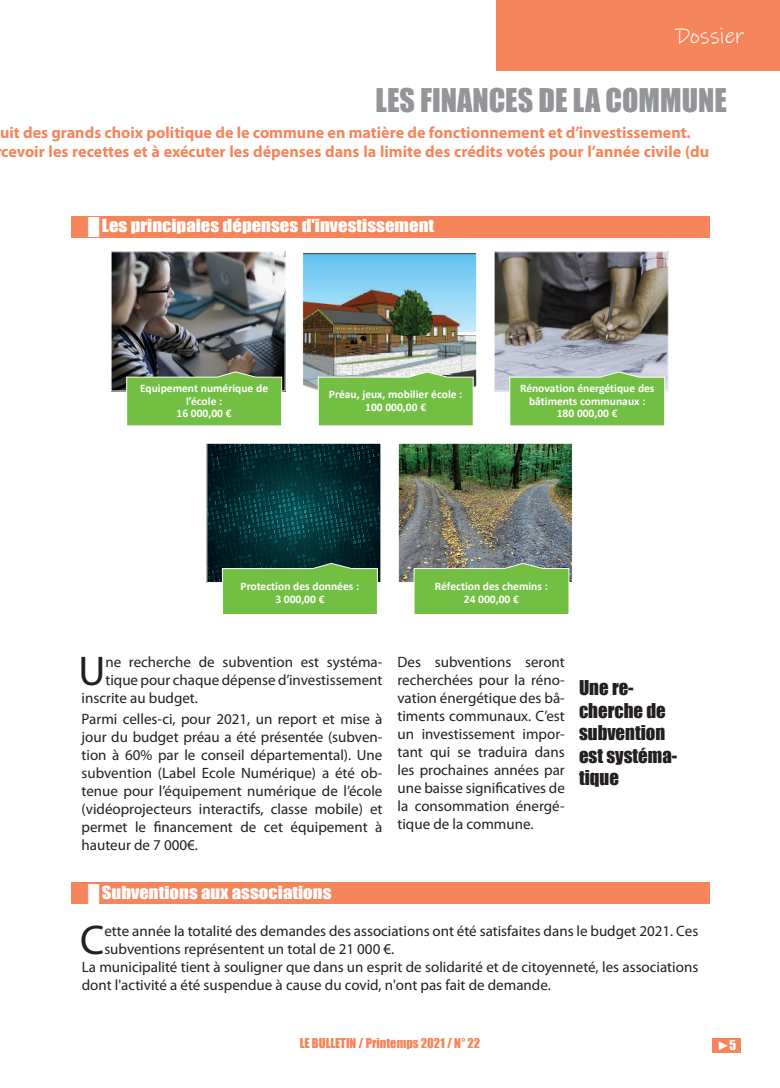
<style>
.page{position:relative;width:780px;height:1088px;background:#fff}
.page>*{position:absolute;margin:0;border:0;box-sizing:border-box;transform-origin:0 0}
.t1{font:41.75px "Myriad Pro";color:#231f20}
.t2{font:30px "Impact";color:#939598}
.t3{font:22.5px "Ink Free";color:#fff}
.t4{font:18.75px/22.5px "Impact";color:#231f20}
.t5{font:16.5px "Impact";color:#fff;scale:.91 1}
.t6{font:700 16.25px/19.5px "Myriad Pro";color:#f5855a}
.t7{font:15px/18px "Myriad Pro";color:#231f20;text-align:justify}
.t8{font:12.5px "Impact";color:#f5855a}
.t9{font:12.5px "Impact";color:#fff}
.t10{font:700 11.5px/12.8px "Calibri";letter-spacing:-.005em;color:#fff;text-align:center}
</style>
<div class="page">
<div style="left:712px;top:1038px;width:29px;height:14px;background:#f5855a"></div>
<div style="left:496px;top:0;width:284px;height:71px;background:#f5855a"></div>
<div style="left:71px;top:216px;width:638px;height:21px;background:#f5855a"></div>
<img style="left:113px;top:253px;width:170px;height:136px">
<div style="left:111px;top:251px;width:174px;height:140px;border:1px solid #fff"></div>
<svg style="left:126px;top:371px;width:156px;height:55px;background:#74b74d"></svg>
<img style="left:304px;top:253px;width:171px;height:136px">
<div style="left:302px;top:251px;width:175px;height:140px;border:1px solid #fff"></div>
<svg style="left:317px;top:371px;width:157px;height:55px;background:#7ec157"></svg>
<img style="left:495px;top:253px;width:171px;height:136px">
<div style="left:493px;top:251px;width:175px;height:140px;border:1px solid #fff"></div>
<svg style="left:509px;top:371px;width:156px;height:55px;background:#7ec158"></svg>
<img style="left:208px;top:445px;width:171px;height:136px">
<div style="left:206px;top:443px;width:175px;height:140px;border:1px solid #fff"></div>
<svg style="left:222px;top:563px;width:156px;height:51px;background:#6cb347"></svg>
<img style="left:400px;top:445px;width:170px;height:136px">
<div style="left:398px;top:443px;width:174px;height:140px;border:1px solid #fff"></div>
<svg style="left:413px;top:563px;width:156px;height:51px;background:#76ba4e"></svg>
<div style="left:71px;top:882px;width:638px;height:22px;background:#f5855a"></div>
<h3 class="t3" style="left:675px;top:23px;width:71px">Dossier</h3>
<h2 class="t2" style="left:375px;top:77px;width:353px">LES FINANCES DE LA COMMUNE</h2>
<p class="t6" style="left:0;top:122px;width:710px">uit des grands choix politique de le commune en matière de fonctionnement et d’investissement. cevoir les recettes et à exécuter les dépenses dans la limite des crédits votés pour l’année civile (du</p>
<p class="t5" style="left:89px;top:213px;width:381px">█ Les principales dépenses d'investissement</p>
<p class="t10" style="left:140px;top:382px;width:130px">Equipement numérique de l’école :<br>16 000,00 €</p>
<p class="t10" style="left:329px;top:388px;width:135px">Préau, jeux, mobilier école :<br>100 000,00 €</p>
<p class="t10" style="left:520px;top:382px;width:136px">Rénovation énergétique des bâtiments communaux :<br>180 000,00 €</p>
<p class="t10" style="left:240px;top:580px;width:120px">Protection des données :<br>3 000,00 €</p>
<p class="t10" style="left:435px;top:580px;width:115px">Réfection des chemins :<br>24 000,00 €</p>
<h1 class="t1" style="left:78px;top:645px;width:28px">U</h1>
<p class="t7" style="left:105px;top:652px;width:278px">ne recherche de subvention est systéma-</p>
<p class="t7" style="left:105px;top:670px;width:278px">tique pour chaque dépense d’investissement</p>
<p class="t7" style="left:81px;top:688px;width:118px">inscrite au budget.</p>
<p class="t7" style="left:81px;top:710px;width:302px">Parmi celles-ci, pour 2021, un report et mise à jour du budget préau a été présentée (subven&shy;tion à 60% par le conseil départemental). Une subvention (Label Ecole Numérique) a été ob&shy;tenue pour l’équipement numérique de l’école (vidéoprojecteurs interactifs, classe mobile) et permet le financement de cet équipement à hauteur de 7 000€.</p>
<p class="t5" style="left:89px;top:880px;width:268px">█ Subventions aux associations</p>
<p class="t7" style="left:397px;top:652px;width:169px">Des subventions seront recherchées pour la réno&shy;vation énergétique des bâ&shy;timents communaux. C’est un investissement impor&shy;tant qui se traduira dans les prochaines années par une baisse significatives de la consommation énergé&shy;tique de la commune.</p>
<p class="t4" style="left:579px;top:676px;width:100px">Une re&shy;cherche de subvention est systéma&shy;tique</p>
<h1 class="t1" style="left:80px;top:914px;width:26px">C</h1>
<p class="t7" style="left:104px;top:922px;width:595px">ette année la totalité des demandes des associations ont été satisfaites dans le budget 2021. Ces</p>
<p class="t7" style="left:104px;top:940px;width:291px">subventions représentent un total de 21 000 €.</p>
<p class="t7" style="left:82px;top:958px;width:618px">La municipalité tient à souligner que dans un esprit de solidarité et de citoyenneté, les associations</p>
<p class="t7" style="left:82px;top:976px;width:470px">dont l'activité a été suspendue à cause du covid, n'ont pas fait de demande.</p>
<p class="t8" style="left:300px;top:1033px;width:182px">LE BULLETIN / Printemps 2021 / N° 22</p>
<p class="t9" style="left:717px;top:1036px;width:21px">►5</p>
</div>
